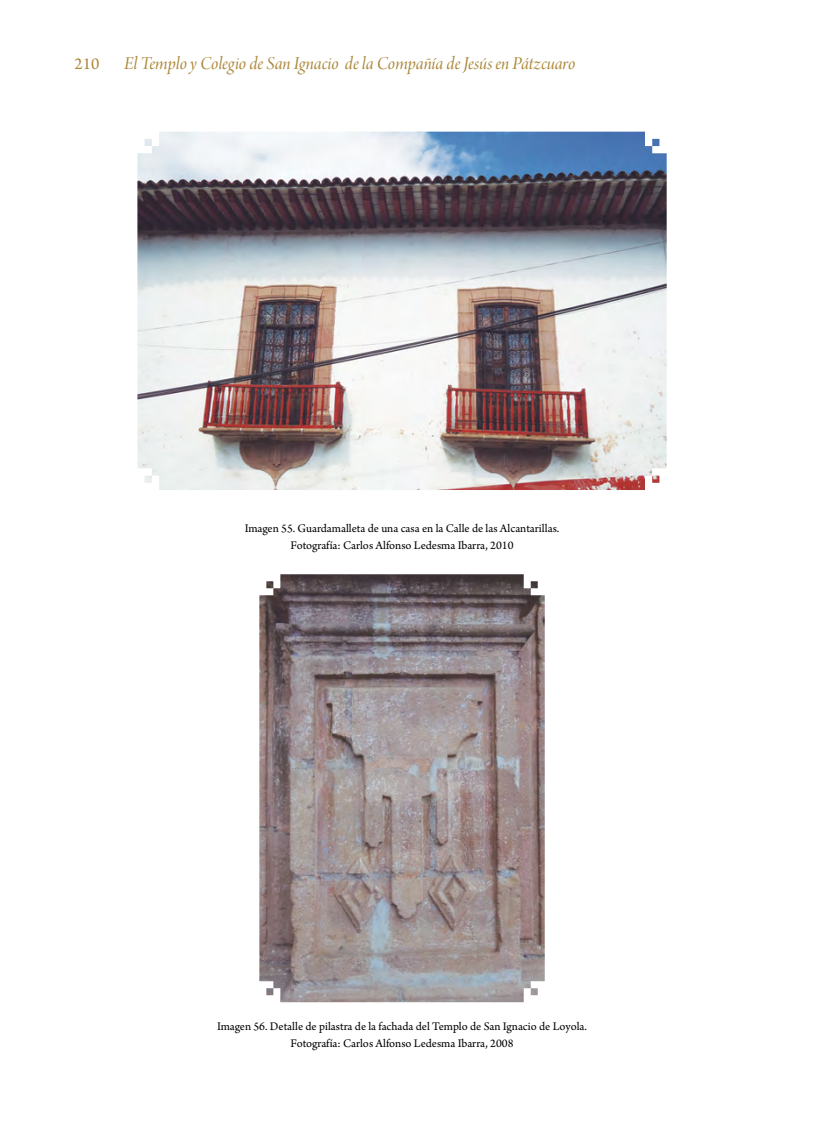
<style>
.page{position:relative;width:819px;height:1141px;background:#fff}
.page>*{position:absolute;margin:0;border:0;box-sizing:border-box;transform-origin:0 0}
.t1{font:19.25px "Arno Pro Italic Display";letter-spacing:-.005em;color:#ac883a}
.t2{font:17.5px "Arno Pro";color:#ac883a}
.Pié_de_Foto{font:12.25px "Arno Pro";letter-spacing:-.005em;color:#000}
.Autor_de_Foto{font:12.25px "Arno Pro";color:#000}
</style>
<div class="page">
<img style="left:137px;top:132px;width:529px;height:358px">
<img style="left:259px;top:574px;width:285px;height:428px">
<h2 class="t2" style="left:74px;top:54px;width:26px">210</h2>
<h1 class="t1" style="left:124px;top:53px;width:453px">El Templo y Colegio de San Ignacio de la Compañía de Jesús en Pátzcuaro</h1>
<p class="Pié_de_Foto" style="left:245px;top:521px;width:316px">Imagen 55. Guardamalleta de una casa en la Calle de las Alcantarillas.</p>
<p class="Autor_de_Foto" style="left:290px;top:538px;width:224px">Fotografía: Carlos Alfonso Ledesma Ibarra, 2010</p>
<p class="Pié_de_Foto" style="left:217px;top:1019px;width:371px">Imagen 56. Detalle de pilastra de la fachada del Templo de San Ignacio de Loyola.</p>
<p class="Autor_de_Foto" style="left:290px;top:1036px;width:224px">Fotografía: Carlos Alfonso Ledesma Ibarra, 2008</p>
</div>
